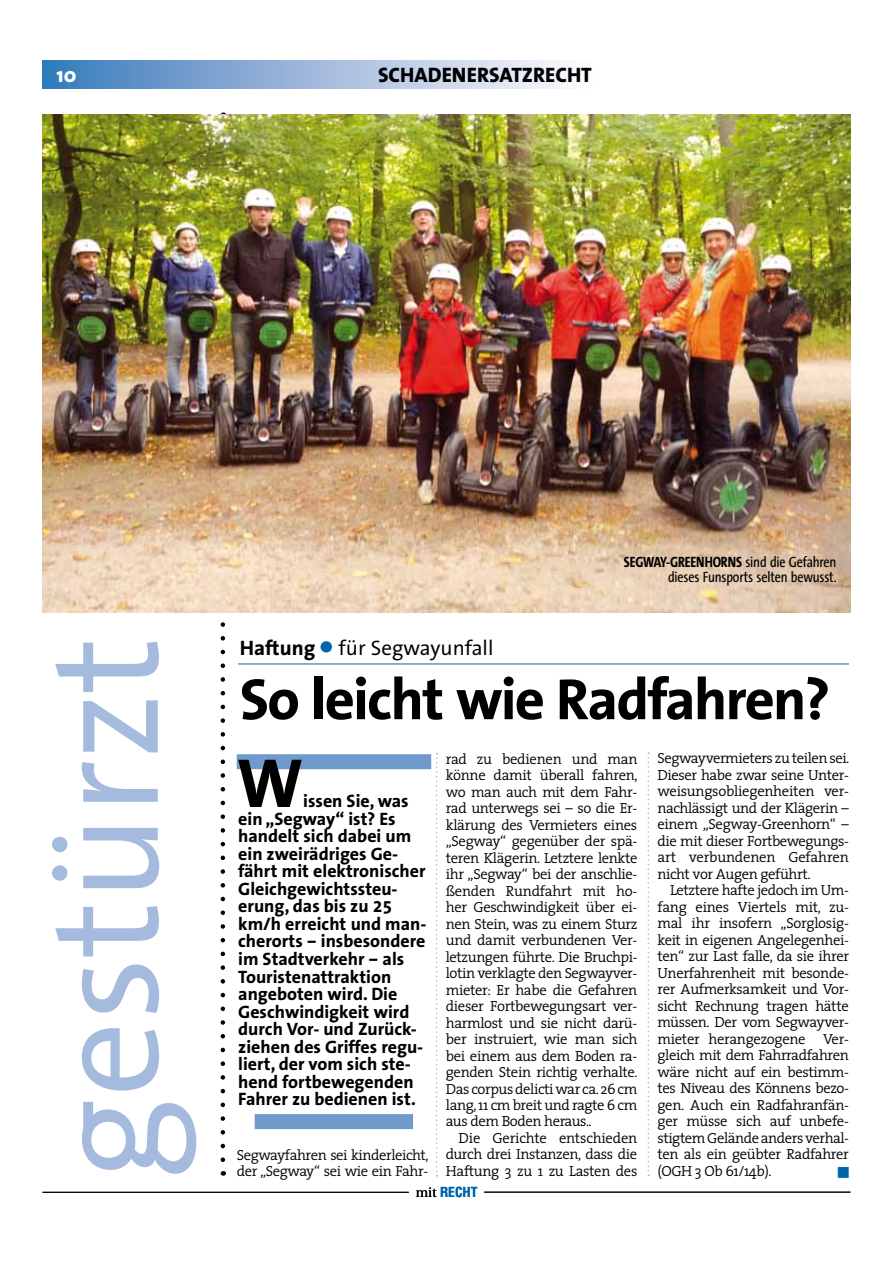
<style>
.page{position:relative;width:893px;height:1263px;background:#fff}
.page>*{position:absolute;margin:0;border:0;box-sizing:border-box;transform-origin:0 0}
.t1{font:150px "The Sans Correspondence";color:#a5bbdd}
.t2{font:700 70.05px "The Sans Correspondence";color:#000}
.t3{font:700 58.5px "The Sans Correspondence";letter-spacing:-.03em;color:#000}
.t4{font:21px "The Sans Correspondence";color:#000}
.t5{font:800 21px "The Sans";color:#000}
.t6{font:800 21px "The Sans";color:#fff}
.t7{font:700 18px/17.5px "The Sans Correspondence";color:#000}
.t8{font:15px/15px "The Sans Condensed";letter-spacing:-.01em;color:#000;text-align:right}
.t9{font:300 14.7px/16.5px "The Serif";letter-spacing:-.03em;color:#000;text-align:justify}
.t10{font:14.7px "Zapf Dingbats";color:#0064ad}
.t11{font:700 condensed 13.5px "Helvetica";color:#0064ad}
.s1{font-weight:700}
.s2{color:#0064ad}
.s3{font-family:"Utopia";font-weight:400;font-stretch:normal;color:#000}
</style>
<div class="page">
<div style="left:43px;top:60px;width:551px;height:28px;background:linear-gradient(to right,#3a7abc,#fffcff)"></div>
<hr style="left:43px;top:1192px;width:366px;height:1px;background:#000">
<hr style="left:484px;top:1192px;width:366px;height:1px;background:#000">
<svg style="left:221px;top:113px;width:4px;height:1047px"></svg>
<div style="left:255px;top:1114px;width:158px;height:15px;background:#709acc"></div>
<div style="left:237px;top:754px;width:194px;height:15px;background:#709acc"></div>
<hr style="left:238px;top:664px;width:611px;height:1px;background:#0064ad">
<svg style="left:436px;top:753px;width:2px;height:423px"></svg>
<svg style="left:648px;top:752px;width:1px;height:424px"></svg>
<img style="left:43px;top:115px;width:807px;height:497px">
<h3 class="t6" style="left:57px;top:57px;width:21px">10</h3>
<h3 class="t5" style="left:378px;top:57px;width:215px">SCHADENERSATZRECHT</h3>
<p class="t8" style="left:624px;top:555px;width:214px"><span class="s1">SEGWAY-GREENHORNS</span> sind die Gefahren dieses Funsports selten bewusst.</p>
<h1 class="t1" style="left:26px;top:1179px;width:543px;rotate:-90deg">gestürzt</h1>
<h3 class="t4" style="left:240px;top:637px;width:255px"><span class="s1">Haftung</span> <span class="s2">●</span> für Segwayunfall</h3>
<h3 class="t3" style="left:240px;top:667px;width:592px">So leicht wie Radfahren?</h3>
<h2 class="t2" style="left:237px;top:745px;width:68px">W</h2>
<p class="t7" style="left:238px;top:793px;width:190px;text-indent:65px">issen Sie, was ein „Segway“ ist? Es handelt sich dabei um ein zweirädriges Ge&shy;fährt mit elektronischer<br>Gleichgewichtssteu&shy;erung, das bis zu 25 km/h erreicht und man&shy;cherorts – insbesondere im Stadtverkehr – als<br>Touristenattraktion angeboten wird. Die<br>Geschwindigkeit wird durch Vor- und Zurück&shy;ziehen des Griffes regu&shy;liert, der vom sich ste&shy;hend fortbewegenden<br>Fahrer zu bedienen ist.</p>
<p class="t9" style="left:237px;top:1146px;width:194px">Segwayfahren sei kinderleicht, der „Segway“ sei wie ein Fahr-</p>
<p class="t9" style="left:446px;top:750px;width:193px">rad zu bedienen und man könne damit überall fahren, wo man auch mit dem Fahr&shy;rad unterwegs sei – so die Er&shy;klärung des Vermieters eines „Segway“ gegenüber der spä&shy;teren Klägerin. Letztere lenkte ihr „Segway“ bei der anschlie&shy;ßenden Rundfahrt mit ho&shy;her Geschwindigkeit über ei&shy;nen Stein, was zu einem Sturz und damit verbundenen Ver&shy;letzungen führte. Die Bruchpi&shy;lotin verklagte den Segwayver&shy;mieter: Er habe die Gefahren dieser Fortbewegungsart ver&shy;harmlost und sie nicht darü&shy;ber instruiert, wie man sich bei einem aus dem Boden ra&shy;genden Stein richtig verhalte.<br>Das corpus delicti war ca. 26 cm lang, 11 cm breit und ragte 6 cm aus dem Boden heraus..</p>
<p class="t9" style="left:446px;top:1129px;width:193px;text-indent:13px">Die Gerichte entschieden durch drei Instanzen, dass die Haftung 3 zu 1 zu Lasten des</p>
<p class="t11" style="left:416px;top:1183px;width:63px"><span class="s3">mit</span> RECHT</p>
<p class="t9" style="left:657px;top:750px;width:194px">Segwayvermieters zu teilen sei.<br>Dieser habe zwar seine Unter&shy;weisungsobliegenheiten ver&shy;nachlässigt und der Klägerin – einem „Segway-Greenhorn“ – die mit dieser Fortbewegungs&shy;art verbundenen Gefahren nicht vor Augen geführt.</p>
<p class="t9" style="left:657px;top:882px;width:193px;text-indent:13px">Letztere hafte jedoch im Um&shy;fang eines Viertels mit, zu&shy;mal ihr insofern „Sorglosig&shy;keit in eigenen Angelegenhei&shy;ten“ zur Last falle, da sie ihrer Unerfahrenheit mit besonde&shy;rer Aufmerksamkeit und Vor&shy;sicht Rechnung tragen hätte müssen. Der vom Segwayver&shy;mieter herangezogene Ver&shy;gleich mit dem Fahrradfahren wäre nicht auf ein bestimm&shy;tes Niveau des Könnens bezo&shy;gen. Auch ein Radfahranfän&shy;ger müsse sich auf unbefe&shy;stigtem Gelände anders verhal&shy;ten als ein geübter Radfahrer (OGH 3 Ob 61/14b).</p>
<p class="t10" style="left:838px;top:1164px;width:13px">■</p>
</div>
